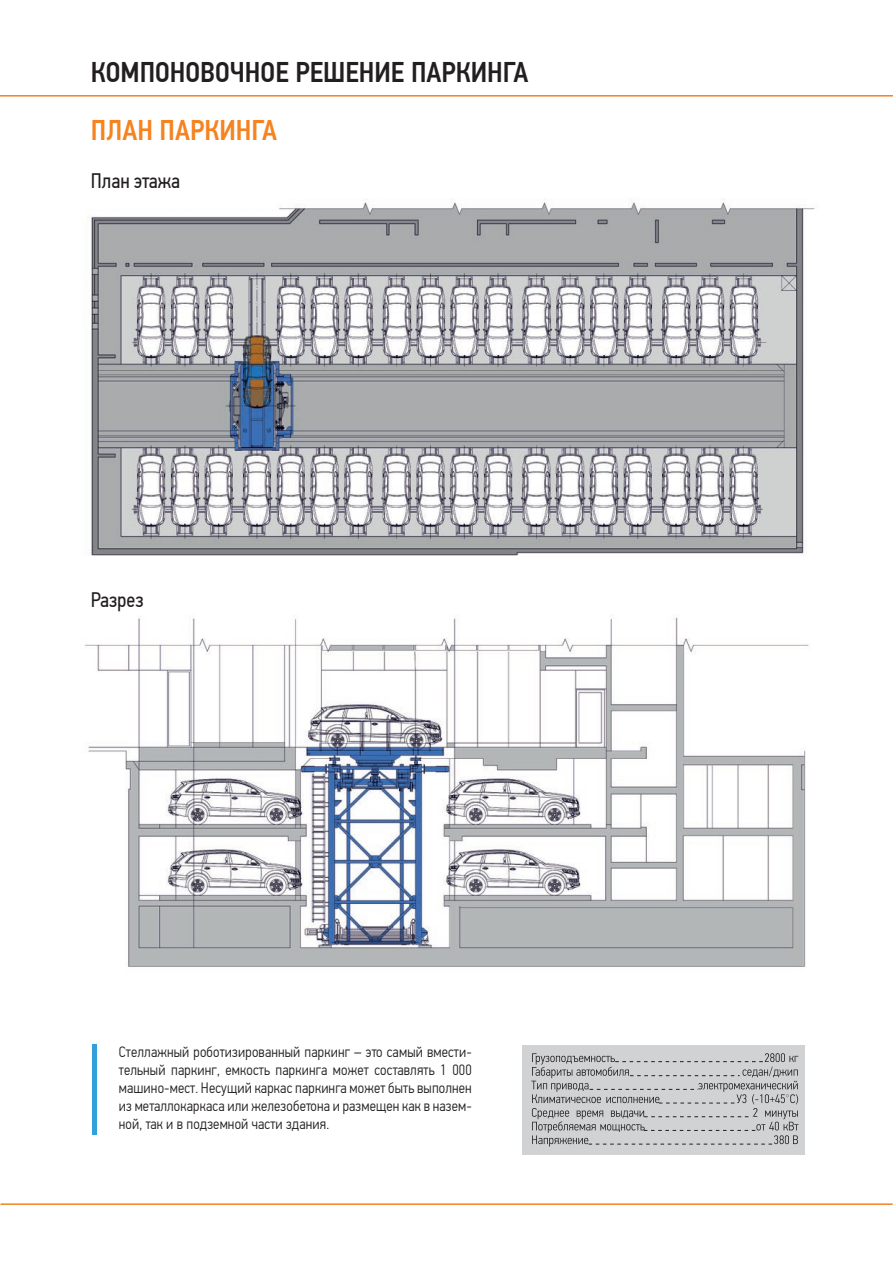
<style>
.page{position:relative;width:893px;height:1263px;background:#fff}
.page>*{position:absolute;margin:0;border:0;box-sizing:border-box;transform-origin:0 0}
.t1{font:500 28.5px "PF Din Text Cond Pro";color:#231f20}
.t2{font:500 28.5px "PF Din Text Cond Pro";color:#f58320}
.t3{font:21px "PF Din Text Cond Pro";color:#231f20}
.t4{font:300 15px/18px "PF Din Text Cond Pro";letter-spacing:.01em;color:#231f20;text-align:justify}
</style>
<div class="page">
<hr style="left:0;top:1203px;width:893px;height:2px;background:#f58220">
<div style="left:523px;top:1045px;width:282px;height:110px;background:#d1d2d4"></div>
<svg style="left:531px;top:1053px;width:267px;height:93px"></svg>
<img style="left:88px;top:198px;width:727px;height:358px">
<img style="left:84px;top:615px;width:725px;height:352px">
<div style="left:92px;top:1044px;width:5px;height:91px;background:#34a0d9"></div>
<hr style="left:0;top:95px;width:893px;height:2px;background:#f58220">
<h1 class="t1" style="left:91px;top:55px;width:439px">КОМПОНОВОЧНОЕ РЕШЕНИЕ ПАРКИНГА</h1>
<h1 class="t2" style="left:91px;top:113px;width:188px">ПЛАН ПАРКИНГА</h1>
<h2 class="t3" style="left:91px;top:168px;width:91px">План этажа</h2>
<h2 class="t3" style="left:91px;top:588px;width:54px">Разрез</h2>
<p class="t4" style="left:119px;top:1043px;width:354px">Стеллажный роботизированный паркинг – это самый вмести&shy;тельный паркинг, емкость паркинга может составлять 1 000 машино-мест. Несущий каркас паркинга может быть выполнен из металлокаркаса или железобетона и размещен как в назем&shy;ной, так и в подземной части здания.</p>
</div>
